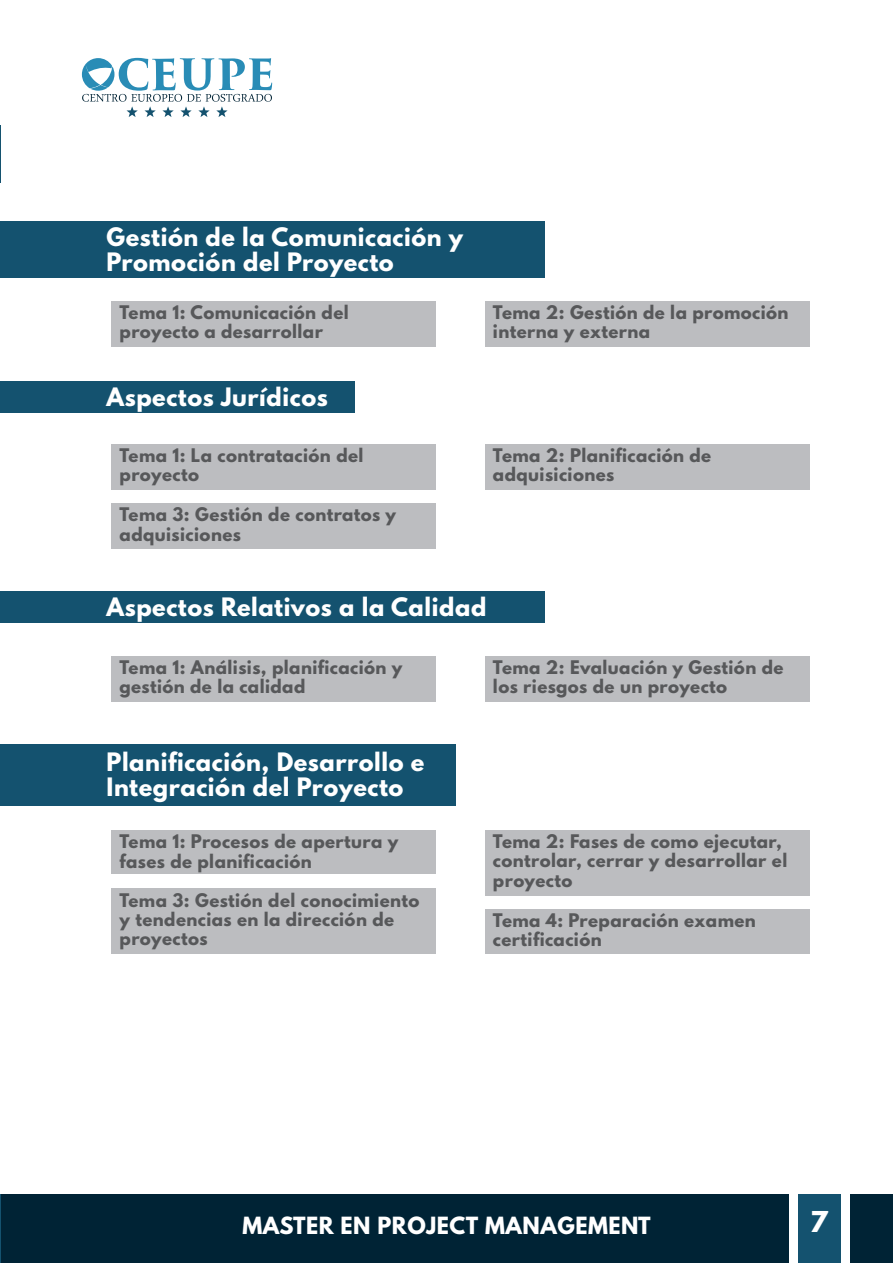
<style>
.page{position:relative;width:893px;height:1263px;background:#fff}
.page>*{position:absolute;margin:0;border:0;box-sizing:border-box;transform-origin:0 0}
.t1{font:700 25.5px "League Spartan";color:#fff}
.t2{font:700 22.5px/25.5px "League Spartan";letter-spacing:.025em;color:#fff}
.t3{font:700 21px "League Spartan";letter-spacing:.025em;color:#fff}
.t4{font:700 16.65px/19.4px "League Spartan";letter-spacing:.025em;color:#57585a}
</style>
<div class="page">
<div style="left:0;top:221px;width:545px;height:57px;background:#14526f"></div>
<div style="left:850px;top:1195px;width:43px;height:68px;background:#002335"></div>
<div style="left:798px;top:1195px;width:43px;height:68px;background:#14526f"></div>
<div style="left:0;top:1195px;width:788px;height:68px;background:#002335"></div>
<div style="left:111px;top:301px;width:324px;height:46px;background:#bcbdc0"></div>
<div style="left:485px;top:301px;width:325px;height:46px;background:#bcbdc0"></div>
<div style="left:111px;top:656px;width:324px;height:45px;background:#bcbdc0"></div>
<div style="left:485px;top:656px;width:325px;height:45px;background:#bcbdc0"></div>
<div style="left:0;top:382px;width:355px;height:31px;background:#14526f"></div>
<div style="left:111px;top:444px;width:324px;height:46px;background:#bcbdc0"></div>
<div style="left:111px;top:504px;width:324px;height:45px;background:#bcbdc0"></div>
<div style="left:485px;top:444px;width:325px;height:46px;background:#bcbdc0"></div>
<div style="left:0;top:591px;width:545px;height:31px;background:#14526f"></div>
<div style="left:0;top:744px;width:456px;height:62px;background:#14526f"></div>
<div style="left:111px;top:830px;width:324px;height:44px;background:#bcbdc0"></div>
<div style="left:111px;top:888px;width:324px;height:65px;background:#bcbdc0"></div>
<div style="left:485px;top:830px;width:325px;height:66px;background:#bcbdc0"></div>
<div style="left:485px;top:909px;width:325px;height:44px;background:#bcbdc0"></div>
<svg style="left:82px;top:58px;width:190px;height:59px"></svg>
<h2 class="t2" style="left:107px;top:223px;width:358px">Gestión de la Comunicación y<br>Promoción del Proyecto</h2>
<p class="t4" style="left:120px;top:302px;width:231px">Tema 1: Comunicación del proyecto a desarrollar</p>
<p class="t4" style="left:493px;top:302px;width:297px">Tema 2: Gestión de la promoción interna y externa</p>
<h2 class="t2" style="left:107px;top:384px;width:223px">Aspectos Jurídicos</h2>
<p class="t4" style="left:120px;top:445px;width:245px">Tema 1: La contratación del proyecto</p>
<p class="t4" style="left:120px;top:505px;width:278px">Tema 3: Gestión de contratos y adquisiciones</p>
<p class="t4" style="left:493px;top:445px;width:220px">Tema 2: Planificación de adquisiciones</p>
<h2 class="t2" style="left:107px;top:593px;width:381px">Aspectos Relativos a la Calidad</h2>
<p class="t4" style="left:120px;top:657px;width:284px">Tema 1: Análisis, planificación y gestión de la calidad</p>
<p class="t4" style="left:493px;top:657px;width:292px">Tema 2: Evaluación y Gestión de los riesgos de un proyecto</p>
<h2 class="t2" style="left:107px;top:748px;width:319px">Planificación, Desarrollo e<br>Integración del Proyecto</h2>
<p class="t4" style="left:120px;top:831px;width:280px">Tema 1: Procesos de apertura y fases de planificación</p>
<p class="t4" style="left:493px;top:831px;width:296px">Tema 2: Fases de como ejecutar, controlar, cerrar y desarrollar el proyecto</p>
<p class="t4" style="left:493px;top:910px;width:264px">Tema 4: Preparación examen certificación</p>
<p class="t4" style="left:120px;top:890px;width:301px">Tema 3: Gestión del conocimiento y tendencias en la dirección de proyectos</p>
<p class="t3" style="left:242px;top:1209px;width:410px">MASTER EN PROJECT MANAGEMENT</p>
<h1 class="t1" style="left:810px;top:1201px;width:19px">7</h1>
</div>
